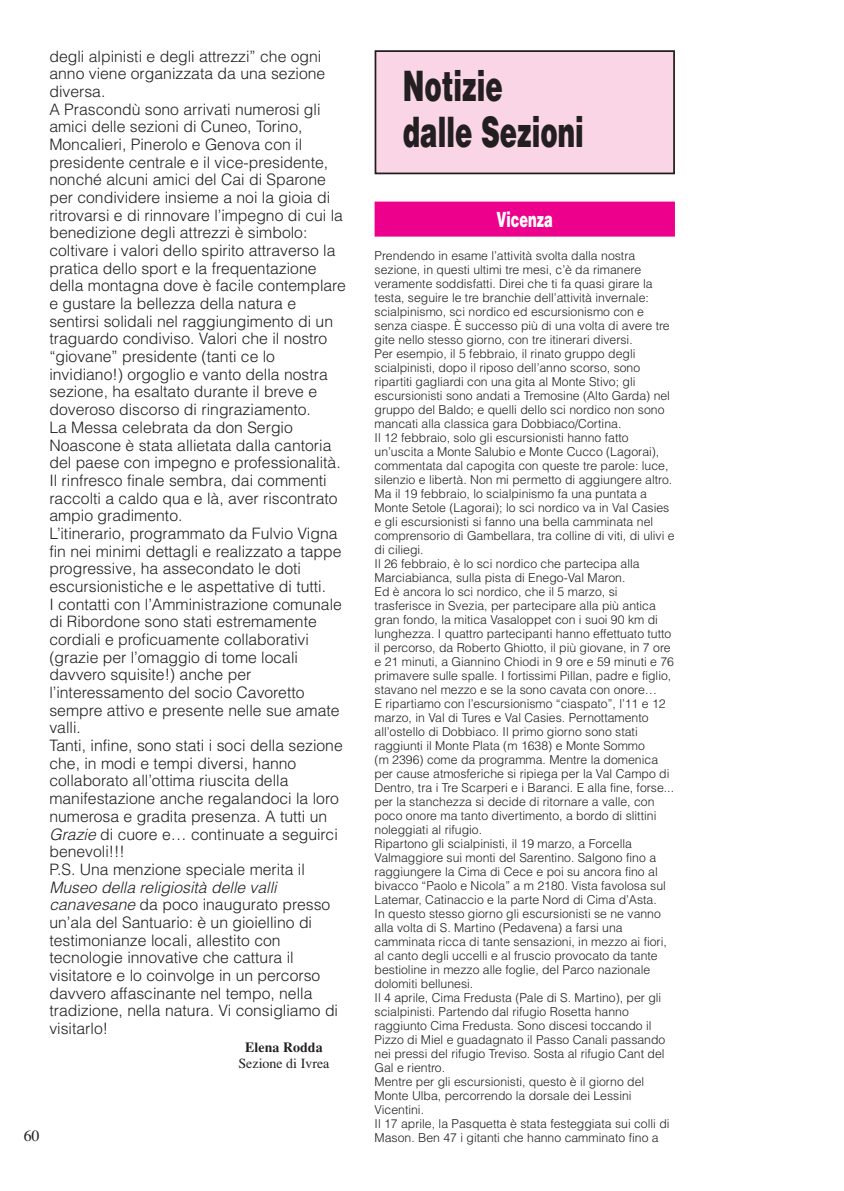
<style>
.page{position:relative;width:844px;height:1191px;background:#fff}
.page>*{position:absolute;margin:0;border:0;box-sizing:border-box;transform-origin:0 0}
.t1{font:900 42px/45.5px "Helvetica";color:#231f20;scale:.62 1}
.t2{font:900 21px "Helvetica";color:#fff;scale:.62 1}
.t3{font:300 15.75px/17.7px "Helvetica";color:#231f20}
.t4{font:15.75px "Times";color:#231f20}
.t5{font:14px "Times";color:#231f20}
.t6{font:700 14px "Times";color:#231f20}
.t7{font:300 12.25px/14px "Helvetica";color:#231f20}
.s1{font-style:italic}
</style>
<div class="page">
<div style="left:375px;top:51px;width:299px;height:122px;background:#fad5e5"></div>
<div style="left:374px;top:50px;width:300px;height:124px;border:2px solid #231f20"></div>
<div style="left:374px;top:202px;width:300px;height:35px;background:#ec008c"></div>
<p class="t3" style="left:49px;top:49px;width:298px">degli alpinisti e degli attrezzi” che ogni anno viene organizzata da una sezione diversa.<br>A Prascondù sono arrivati numerosi gli amici delle sezioni di Cuneo, Torino, Moncalieri, Pinerolo e Genova con il presidente centrale e il vice-presidente, nonché alcuni amici del Cai di Sparone per condividere insieme a noi la gioia di ritrovarsi e di rinnovare l’impegno di cui la benedizione degli attrezzi è simbolo: coltivare i valori dello spirito attraverso la pratica dello sport e la frequentazione della montagna dove è facile contemplare e gustare la bellezza della natura e sentirsi solidali nel raggiungimento di un traguardo condiviso. Valori che il nostro “giovane” presidente (tanti ce lo invidiano!) orgoglio e vanto della nostra sezione, ha esaltato durante il breve e doveroso discorso di ringraziamento.<br>La Messa celebrata da don Sergio Noascone è stata allietata dalla cantoria del paese con impegno e professionalità.<br>Il rinfresco finale sembra, dai commenti raccolti a caldo qua e là, aver riscontrato ampio gradimento.<br>L’itinerario, programmato da Fulvio Vigna fin nei minimi dettagli e realizzato a tappe progressive, ha assecondato le doti escursionistiche e le aspettative di tutti.<br>I contatti con l’Amministrazione comunale di Ribordone sono stati estremamente cordiali e proficuamente collaborativi (grazie per l’omaggio di tome locali davvero squisite!) anche per l’interessamento del socio Cavoretto sempre attivo e presente nelle sue amate valli.<br>Tanti, infine, sono stati i soci della sezione che, in modi e tempi diversi, hanno collaborato all’ottima riuscita della manifestazione anche regalandoci la loro numerosa e gradita presenza. A tutti un <span class="s1">Grazie</span> di cuore e… continuate a seguirci benevoli!!!<br>P.S. Una menzione speciale merita il</p>
<p class="t3" style="left:49px;top:879px;width:290px"><span class="s1">Museo della religiosità delle valli canavesane</span>da poco inaugurato presso un’ala del Santuario: è un gioiellino di testimonianze locali, allestito con tecnologie innovative che cattura il visitatore e lo coinvolge in un percorso davvero affascinante nel tempo, nella tradizione, nella natura. Vi consigliamo di visitarlo!</p>
<p class="t6" style="left:245px;top:1042px;width:79px">Elena Rodda</p>
<p class="t5" style="left:238px;top:1057px;width:92px">Sezione di Ivrea</p>
<p class="t4" style="left:24px;top:1129px;width:17px">60</p>
<h1 class="t1" style="left:403px;top:67px;width:293px">Notizie<br>dalle Sezioni</h1>
<h2 class="t2" style="left:496px;top:211px;width:92px">Vicenza</h2>
<p class="t7" style="left:374px;top:249px;width:301px">Prendendo in esame l’attività svolta dalla nostra sezione, in questi ultimi tre mesi, c’è da rimanere veramente soddisfatti. Direi che ti fa quasi girare la testa, seguire le tre branchie dell’attività invernale: scialpinismo, sci nordico ed escursionismo con e senza ciaspe. È successo più di una volta di avere tre gite nello stesso giorno, con tre itinerari diversi.<br>Per esempio, il 5 febbraio, il rinato gruppo degli scialpinisti, dopo il riposo dell’anno scorso, sono ripartiti gagliardi con una gita al Monte Stivo; gli escursionisti sono andati a Tremosine (Alto Garda) nel gruppo del Baldo; e quelli dello sci nordico non sono mancati alla classica gara Dobbiaco/Cortina.<br>Il 12 febbraio, solo gli escursionisti hanno fatto un’uscita a Monte Salubio e Monte Cucco (Lagorai), commentata dal capogita con queste tre parole: luce, silenzio e libertà. Non mi permetto di aggiungere altro.<br>Ma il 19 febbraio, lo scialpinismo fa una puntata a Monte Setole (Lagorai); lo sci nordico va in Val Casies e gli escursionisti si fanno una bella camminata nel comprensorio di Gambellara, tra colline di viti, di ulivi e di ciliegi.<br>Il 26 febbraio, è lo sci nordico che partecipa alla Marciabianca, sulla pista di Enego-Val Maron.<br>Ed è ancora lo sci nordico, che il 5 marzo, si trasferisce in Svezia, per partecipare alla più antica gran fondo, la mitica Vasaloppet con i suoi 90 km di lunghezza. I quattro partecipanti hanno effettuato tutto il percorso, da Roberto Ghiotto, il più giovane, in 7 ore e 21 minuti, a Giannino Chiodi in 9 ore e 59 minuti e 76 primavere sulle spalle. I fortissimi Pillan, padre e figlio, stavano nel mezzo e se la sono cavata con onore…<br>E ripartiamo con l’escursionismo “ciaspato”, l’11 e 12 marzo, in Val di Tures e Val Casies. Pernottamento all’ostello di Dobbiaco. Il primo giorno sono stati raggiunti il Monte Plata (m 1638) e Monte Sommo<br>(m 2396) come da programma. Mentre la domenica per cause atmosferiche si ripiega per la Val Campo di Dentro, tra i Tre Scarperi e i Baranci. E alla fine, forse... per la stanchezza si decide di ritornare a valle, con poco onore ma tanto divertimento, a bordo di slittini noleggiati al rifugio.<br>Ripartono gli scialpinisti, il 19 marzo, a Forcella Valmaggiore sui monti del Sarentino. Salgono fino a raggiungere la Cima di Cece e poi su ancora fino al bivacco “Paolo e Nicola” a m 2180. Vista favolosa sul Latemar, Catinaccio e la parte Nord di Cima d’Asta.<br>In questo stesso giorno gli escursionisti se ne vanno alla volta di S. Martino (Pedavena) a farsi una camminata ricca di tante sensazioni, in mezzo ai fiori, al canto degli uccelli e al fruscio provocato da tante bestioline in mezzo alle foglie, del Parco nazionale dolomiti bellunesi.<br>Il 4 aprile, Cima Fredusta (Pale di S. Martino), per gli scialpinisti. Partendo dal rifugio Rosetta hanno raggiunto Cima Fredusta. Sono discesi toccando il Pizzo di Miel e guadagnato il Passo Canali passando nei pressi del rifugio Treviso. Sosta al rifugio Cant del Gal e rientro.<br>Mentre per gli escursionisti, questo è il giorno del Monte Ulba, percorrendo la dorsale dei Lessini Vicentini.<br>Il 17 aprile, la Pasquetta è stata festeggiata sui colli di Mason. Ben 47 i gitanti che hanno camminato fino a</p>
</div>
